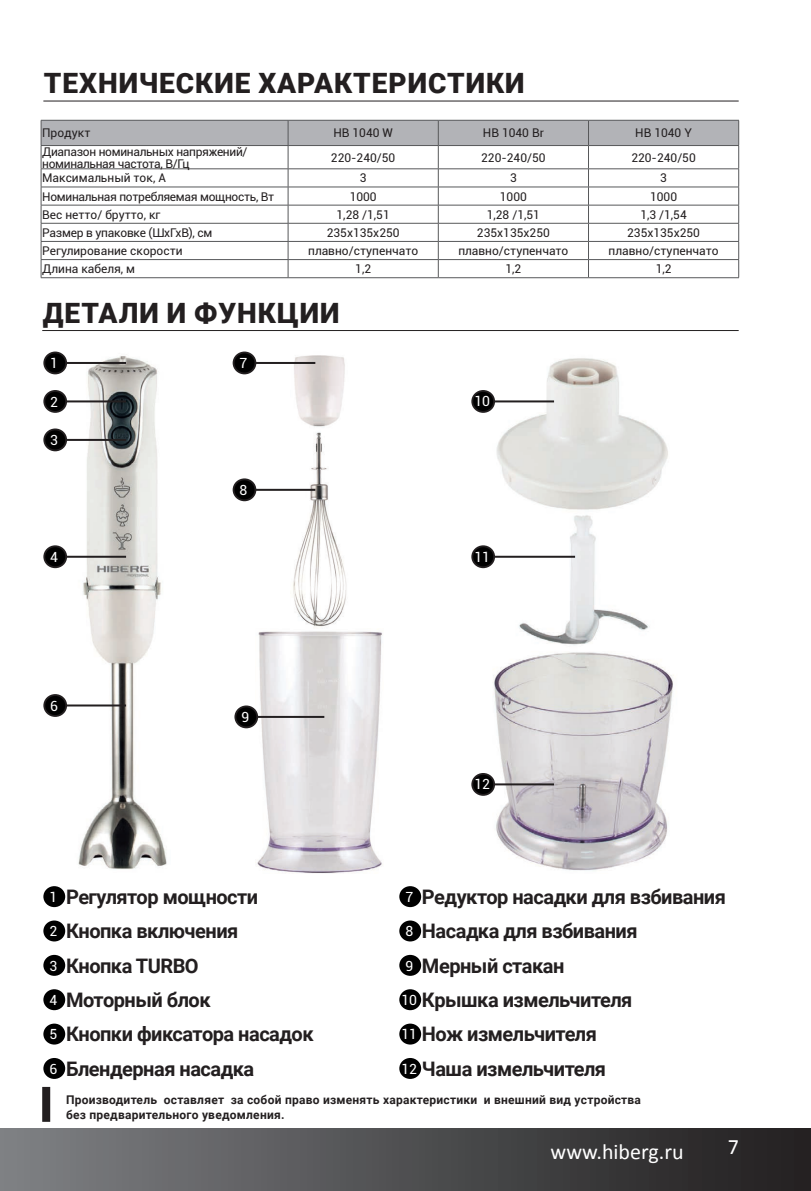
<style>
.page{position:relative;width:811px;height:1191px;background:#fff}
.page>*{position:absolute;margin:0;border:0;box-sizing:border-box;transform-origin:0 0}
.t1{font:900 28px "Roboto";letter-spacing:.035em;color:#231f20}
.t2{font:22px "Calibri";color:#fff}
.t3{font:700 20px/34.4px "Roboto";letter-spacing:-.025em;color:#231f20}
.t4{font:14px "Roboto";color:#fff}
.t5{font:12px "Roboto";color:#231f20}
.t6{font:700 12px/14.4px "Roboto";letter-spacing:.02em;color:#231f20}
.t7{font:12px/12px "Roboto";letter-spacing:-.025em;color:#231f20}
.t8{font:12px "Roboto";letter-spacing:-.02em;color:#231f20}
</style>
<div class="page">
<div style="left:0;top:1128px;width:811px;height:63px;background:linear-gradient(to right,#7f8184,#201e1f)"></div>
<img style="left:255px;top:631px;width:127px;height:242px">
<hr style="left:43px;top:100px;width:695px;height:1px;background:#231f20">
<hr style="left:41px;top:277px;width:247px;height:1px;background:#57585a">
<hr style="left:288px;top:277px;width:150px;height:1px;background:#57585a">
<hr style="left:438px;top:277px;width:150px;height:1px;background:#57585a">
<hr style="left:588px;top:277px;width:151px;height:1px;background:#57585a">
<svg style="left:41px;top:120px;width:698px;height:157px"></svg>
<img style="left:63px;top:354px;width:104px;height:515px">
<hr style="left:55px;top:362px;width:71px;height:2px;background:#231f20">
<div style="left:44px;top:352px;width:22px;height:21px;background:#000;border-radius:50%"></div>
<div style="left:43px;top:351px;width:24px;height:23px;border:2px solid #231f20;border-radius:50%"></div>
<hr style="left:55px;top:400px;width:71px;height:2px;background:#231f20">
<div style="left:44px;top:391px;width:22px;height:21px;background:#000;border-radius:50%"></div>
<div style="left:43px;top:390px;width:24px;height:23px;border:2px solid #231f20;border-radius:50%"></div>
<hr style="left:55px;top:439px;width:71px;height:2px;background:#231f20">
<div style="left:44px;top:429px;width:22px;height:21px;background:#000;border-radius:50%"></div>
<div style="left:43px;top:428px;width:24px;height:23px;border:2px solid #231f20;border-radius:50%"></div>
<hr style="left:55px;top:556px;width:71px;height:2px;background:#231f20">
<div style="left:44px;top:546px;width:22px;height:21px;background:#000;border-radius:50%"></div>
<div style="left:43px;top:545px;width:24px;height:23px;border:2px solid #231f20;border-radius:50%"></div>
<hr style="left:55px;top:704px;width:71px;height:2px;background:#231f20">
<div style="left:44px;top:695px;width:22px;height:21px;background:#000;border-radius:50%"></div>
<div style="left:43px;top:694px;width:24px;height:23px;border:2px solid #231f20;border-radius:50%"></div>
<div style="left:43px;top:886px;width:22px;height:21px;background:#000;border-radius:50%"></div>
<div style="left:43px;top:955px;width:22px;height:20px;background:#000;border-radius:50%"></div>
<div style="left:43px;top:1023px;width:22px;height:21px;background:#000;border-radius:50%"></div>
<div style="left:399px;top:886px;width:22px;height:21px;background:#000;border-radius:50%"></div>
<div style="left:43px;top:920px;width:22px;height:21px;background:#000;border-radius:50%"></div>
<div style="left:43px;top:989px;width:22px;height:21px;background:#000;border-radius:50%"></div>
<div style="left:43px;top:1058px;width:22px;height:21px;background:#000;border-radius:50%"></div>
<div style="left:399px;top:920px;width:22px;height:21px;background:#000;border-radius:50%"></div>
<div style="left:399px;top:955px;width:22px;height:20px;background:#000;border-radius:50%"></div>
<div style="left:399px;top:989px;width:22px;height:21px;background:#000;border-radius:50%"></div>
<div style="left:399px;top:1023px;width:22px;height:21px;background:#000;border-radius:50%"></div>
<div style="left:399px;top:1058px;width:22px;height:21px;background:#000;border-radius:50%"></div>
<hr style="left:42px;top:330px;width:696px;height:1px;background:#231f20">
<img style="left:486px;top:358px;width:188px;height:513px">
<img style="left:291px;top:355px;width:56px;height:272px">
<hr style="left:244px;top:362px;width:71px;height:2px;background:#231f20">
<div style="left:233px;top:352px;width:22px;height:21px;background:#000;border-radius:50%"></div>
<div style="left:233px;top:351px;width:23px;height:23px;border:2px solid #231f20;border-radius:50%"></div>
<hr style="left:244px;top:489px;width:71px;height:2px;background:#231f20">
<div style="left:233px;top:479px;width:22px;height:21px;background:#000;border-radius:50%"></div>
<div style="left:233px;top:478px;width:23px;height:23px;border:2px solid #231f20;border-radius:50%"></div>
<hr style="left:253px;top:716px;width:71px;height:2px;background:#231f20">
<div style="left:235px;top:706px;width:22px;height:21px;background:#000;border-radius:50%"></div>
<div style="left:234px;top:705px;width:24px;height:23px;border:2px solid #231f20;border-radius:50%"></div>
<hr style="left:483px;top:400px;width:71px;height:2px;background:#231f20">
<div style="left:472px;top:391px;width:22px;height:21px;background:#000;border-radius:50%"></div>
<div style="left:471px;top:390px;width:24px;height:23px;border:2px solid #231f20;border-radius:50%"></div>
<hr style="left:483px;top:556px;width:92px;height:2px;background:#231f20">
<div style="left:472px;top:546px;width:22px;height:21px;background:#000;border-radius:50%"></div>
<div style="left:471px;top:545px;width:24px;height:23px;border:2px solid #231f20;border-radius:50%"></div>
<hr style="left:483px;top:783px;width:71px;height:2px;background:#231f20">
<div style="left:472px;top:774px;width:22px;height:21px;background:#000;border-radius:50%"></div>
<div style="left:471px;top:773px;width:24px;height:23px;border:2px solid #231f20;border-radius:50%"></div>
<div style="left:42px;top:1087px;width:8px;height:34px;background:#231f20"></div>
<h1 class="t1" style="left:44px;top:63px;width:482px">ТЕХНИЧЕСКИЕ ХАРАКТЕРИСТИКИ</h1>
<p class="t5" style="left:42px;top:125px;width:50px">Продукт</p>
<p class="t5" style="left:333px;top:125px;width:61px">HB 1040 W</p>
<p class="t5" style="left:483px;top:125px;width:62px">HB 1040 Br</p>
<p class="t5" style="left:635px;top:125px;width:58px">HB 1040 Y</p>
<p class="t7" style="left:42px;top:145px;width:207px">Диапазон номинальных напряжений/ номинальная частота, В/Гц</p>
<p class="t5" style="left:331px;top:149px;width:66px">220-240/50</p>
<p class="t5" style="left:481px;top:149px;width:66px">220-240/50</p>
<p class="t5" style="left:631px;top:149px;width:66px">220-240/50</p>
<p class="t5" style="left:42px;top:170px;width:125px">Максимальный ток, А</p>
<p class="t5" style="left:360px;top:170px;width:8px">3</p>
<p class="t5" style="left:510px;top:170px;width:8px">3</p>
<p class="t5" style="left:660px;top:170px;width:8px">3</p>
<p class="t7" style="left:42px;top:190px;width:234px">Номинальная потребляемая мощность, Вт</p>
<p class="t5" style="left:350px;top:188px;width:29px">1000</p>
<p class="t5" style="left:500px;top:188px;width:29px">1000</p>
<p class="t5" style="left:650px;top:188px;width:29px">1000</p>
<p class="t5" style="left:42px;top:206px;width:120px">Вес нетто/ брутто, кг</p>
<p class="t5" style="left:336px;top:206px;width:55px">1,28 /1,51</p>
<p class="t5" style="left:487px;top:206px;width:55px">1,28 /1,51</p>
<p class="t5" style="left:640px;top:206px;width:48px">1,3 /1,54</p>
<p class="t8" style="left:42px;top:224px;width:172px">Размер в упаковке (ШхГхВ), см</p>
<p class="t5" style="left:327px;top:224px;width:74px">235x135x250</p>
<p class="t5" style="left:477px;top:224px;width:74px">235x135x250</p>
<p class="t5" style="left:627px;top:224px;width:74px">235x135x250</p>
<p class="t5" style="left:42px;top:242px;width:142px">Регулирование скорости</p>
<p class="t5" style="left:308px;top:242px;width:111px">плавно/ступенчато</p>
<p class="t5" style="left:458px;top:242px;width:111px">плавно/ступенчато</p>
<p class="t5" style="left:608px;top:242px;width:111px">плавно/ступенчато</p>
<p class="t5" style="left:42px;top:260px;width:95px">Длина кабеля, м</p>
<p class="t5" style="left:355px;top:260px;width:17px">1,2</p>
<p class="t5" style="left:505px;top:260px;width:17px">1,2</p>
<p class="t5" style="left:655px;top:260px;width:17px">1,2</p>
<h1 class="t1" style="left:43px;top:293px;width:298px">ДЕТАЛИ И ФУНКЦИИ</h1>
<p class="t4" style="left:239px;top:353px;width:9px">7</p>
<p class="t4" style="left:50px;top:353px;width:9px">1</p>
<p class="t4" style="left:50px;top:392px;width:9px">2</p>
<p class="t4" style="left:50px;top:430px;width:9px">3</p>
<p class="t4" style="left:50px;top:547px;width:9px">4</p>
<p class="t4" style="left:50px;top:696px;width:9px">6</p>
<p class="t4" style="left:239px;top:480px;width:9px">8</p>
<p class="t4" style="left:241px;top:707px;width:9px">9</p>
<p class="t4" style="left:474px;top:391px;width:17px">10</p>
<p class="t4" style="left:474px;top:547px;width:17px">11</p>
<p class="t4" style="left:474px;top:774px;width:17px">12</p>
<p class="t4" style="left:49px;top:887px;width:9px">1</p>
<p class="t4" style="left:49px;top:921px;width:9px">2</p>
<p class="t4" style="left:49px;top:955px;width:9px">3</p>
<p class="t4" style="left:49px;top:990px;width:9px">4</p>
<p class="t4" style="left:49px;top:1024px;width:9px">5</p>
<p class="t4" style="left:49px;top:1059px;width:9px">6</p>
<h3 class="t3" style="left:66px;top:879px;width:249px">Регулятор мощности<br>Кнопка включения<br>Кнопка TURBO<br>Моторный блок<br>Кнопки фиксатора насадок<br>Блендерная насадка</h3>
<h3 class="t3" style="left:422px;top:879px;width:305px">Редуктор насадки для взбивания<br>Насадка для взбивания<br>Мерный стакан<br>Крышка измельчителя<br>Нож измельчителя<br>Чаша измельчителя</h3>
<p class="t4" style="left:405px;top:887px;width:9px">7</p>
<p class="t4" style="left:405px;top:921px;width:9px">8</p>
<p class="t4" style="left:405px;top:955px;width:9px">9</p>
<p class="t4" style="left:401px;top:990px;width:17px">10</p>
<p class="t4" style="left:401px;top:1024px;width:17px">11</p>
<p class="t4" style="left:401px;top:1059px;width:17px">12</p>
<p class="t6" style="left:66px;top:1092px;width:576px">Производитель оставляет за собой право изменять характеристики и внешний вид устройства без предварительного уведомления.</p>
<h2 class="t2" style="left:550px;top:1137px;width:135px">www.hiberg.ru</h2>
<h2 class="t2" style="left:728px;top:1133px;width:13px">7</h2>
</div>
